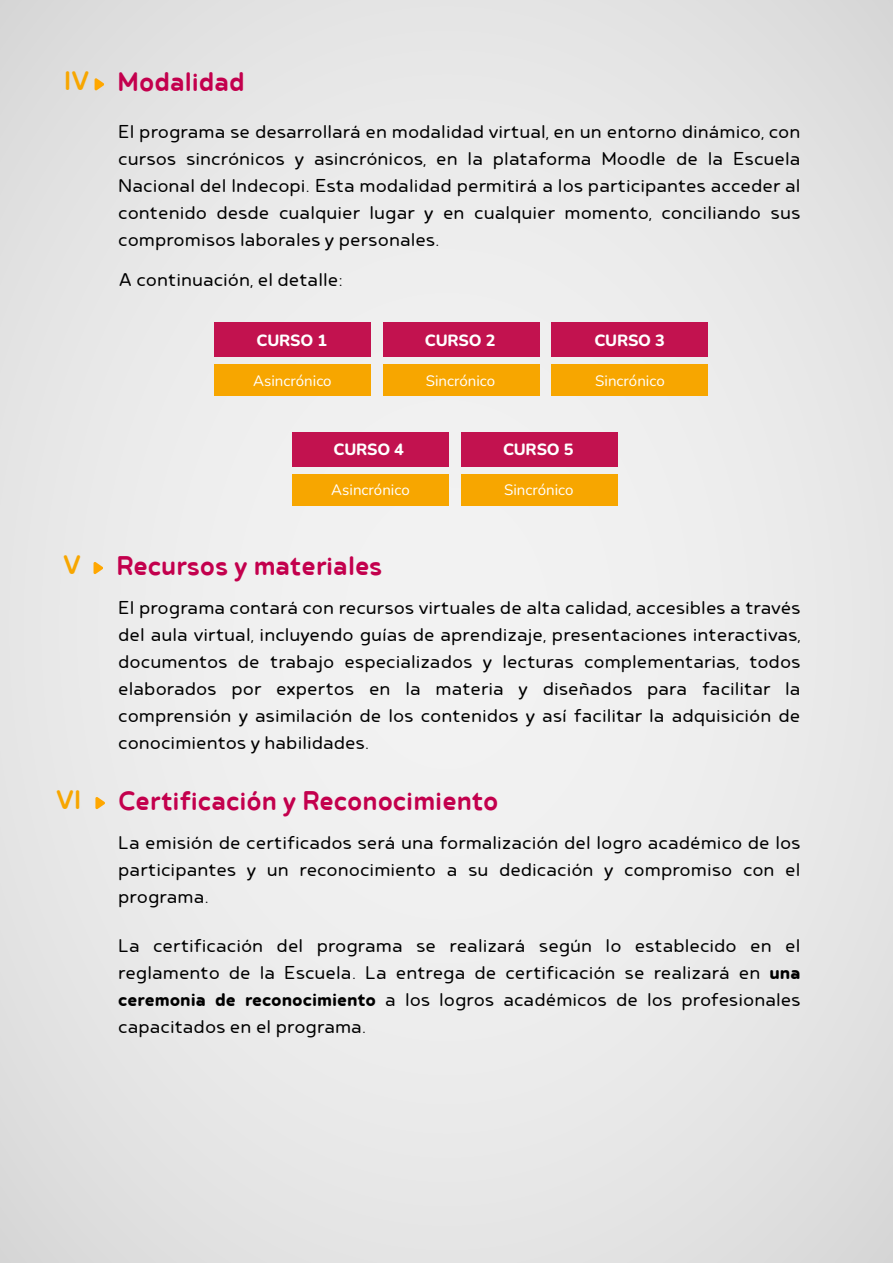
<style>
.page{position:relative;width:893px;height:1263px;background:#e9e9e9}
.page>*{position:absolute;margin:0;border:0;box-sizing:border-box;transform-origin:0 0}
.t1{font:500 31.8px "Betm Rounded";color:#c3004d}
.t2{font:300 21.9px/27px "Betm Rounded";color:#000;text-align:justify}
.t3{font:800 16.2px "Nunito";letter-spacing:-.015em;color:#fff}
.t4{font:15.15px "Nunito";color:#fff}
.s1{color:#f7a600}
.s2{font-weight:600}
</style>
<div class="page">
<div style="left:214px;top:322px;width:157px;height:35px;background:#c2124f"></div>
<div style="left:383px;top:322px;width:157px;height:35px;background:#c2124f"></div>
<div style="left:551px;top:322px;width:157px;height:35px;background:#c2124f"></div>
<div style="left:214px;top:364px;width:157px;height:31px;background:#f7a600"></div>
<div style="left:383px;top:364px;width:157px;height:31px;background:#f7a600"></div>
<div style="left:551px;top:364px;width:157px;height:31px;background:#f7a600"></div>
<div style="left:292px;top:474px;width:157px;height:31px;background:#f7a600"></div>
<div style="left:461px;top:474px;width:156px;height:31px;background:#f7a600"></div>
<div style="left:292px;top:432px;width:157px;height:35px;background:#c2124f"></div>
<div style="left:461px;top:432px;width:156px;height:35px;background:#c2124f"></div>
<svg style="left:94px;top:562px;width:9px;height:12px"></svg>
<svg style="left:95px;top:78px;width:9px;height:13px"></svg>
<svg style="left:95px;top:797px;width:10px;height:12px"></svg>
<h1 class="t1" style="left:64px;top:62px;width:182px"><span class="s1">IV</span> Modalidad</h1>
<p class="t2" style="left:118px;top:117px;width:684px">El programa se desarrollará en modalidad virtual, en un entorno dinámico, con cursos sincrónicos y asincrónicos, en la plataforma Moodle de la Escuela Nacional del Indecopi. Esta modalidad permitirá a los participantes acceder al contenido desde cualquier lugar y en cualquier momento, conciliando sus compromisos laborales y personales.</p>
<p class="t2" style="left:119px;top:265px;width:225px">A continuación, el detalle:</p>
<p class="t3" style="left:257px;top:328px;width:72px">CURSO 1</p>
<p class="t3" style="left:425px;top:328px;width:72px">CURSO 2</p>
<p class="t3" style="left:594px;top:329px;width:72px">CURSO 3</p>
<p class="t4" style="left:253px;top:370px;width:80px">Asincrónico</p>
<p class="t4" style="left:426px;top:370px;width:71px">Sincrónico</p>
<p class="t4" style="left:595px;top:370px;width:71px">Sincrónico</p>
<p class="t3" style="left:333px;top:438px;width:72px">CURSO 4</p>
<p class="t3" style="left:503px;top:438px;width:72px">CURSO 5</p>
<p class="t4" style="left:331px;top:479px;width:80px">Asincrónico</p>
<p class="t4" style="left:504px;top:479px;width:71px">Sincrónico</p>
<h1 class="t1" style="left:63px;top:546px;width:320px"><span class="s1">V</span> Recursos y materiales</h1>
<p class="t2" style="left:118px;top:594px;width:684px">El programa contará con recursos virtuales de alta calidad, accesibles a través del aula virtual, incluyendo guías de aprendizaje, presentaciones interactivas, documentos de trabajo especializados y lecturas complementarias, todos elaborados por expertos en la materia y diseñados para facilitar la comprensión y asimilación de los contenidos y así facilitar la adquisición de conocimientos y habilidades.</p>
<h1 class="t1" style="left:56px;top:781px;width:444px"><span class="s1">VI</span> Certificación y Reconocimiento</h1>
<p class="t2" style="left:118px;top:829px;width:684px">La emisión de certificados será una formalización del logro académico de los participantes y un reconocimiento a su dedicación y compromiso con el programa.</p>
<p class="t2" style="left:118px;top:931px;width:684px">La certificación del programa se realizará según lo establecido en el reglamento de la Escuela. La entrega de certificación se realizará en <span class="s2">una ceremonia de reconocimiento</span> a los logros académicos de los profesionales capacitados en el programa.</p>
</div>
